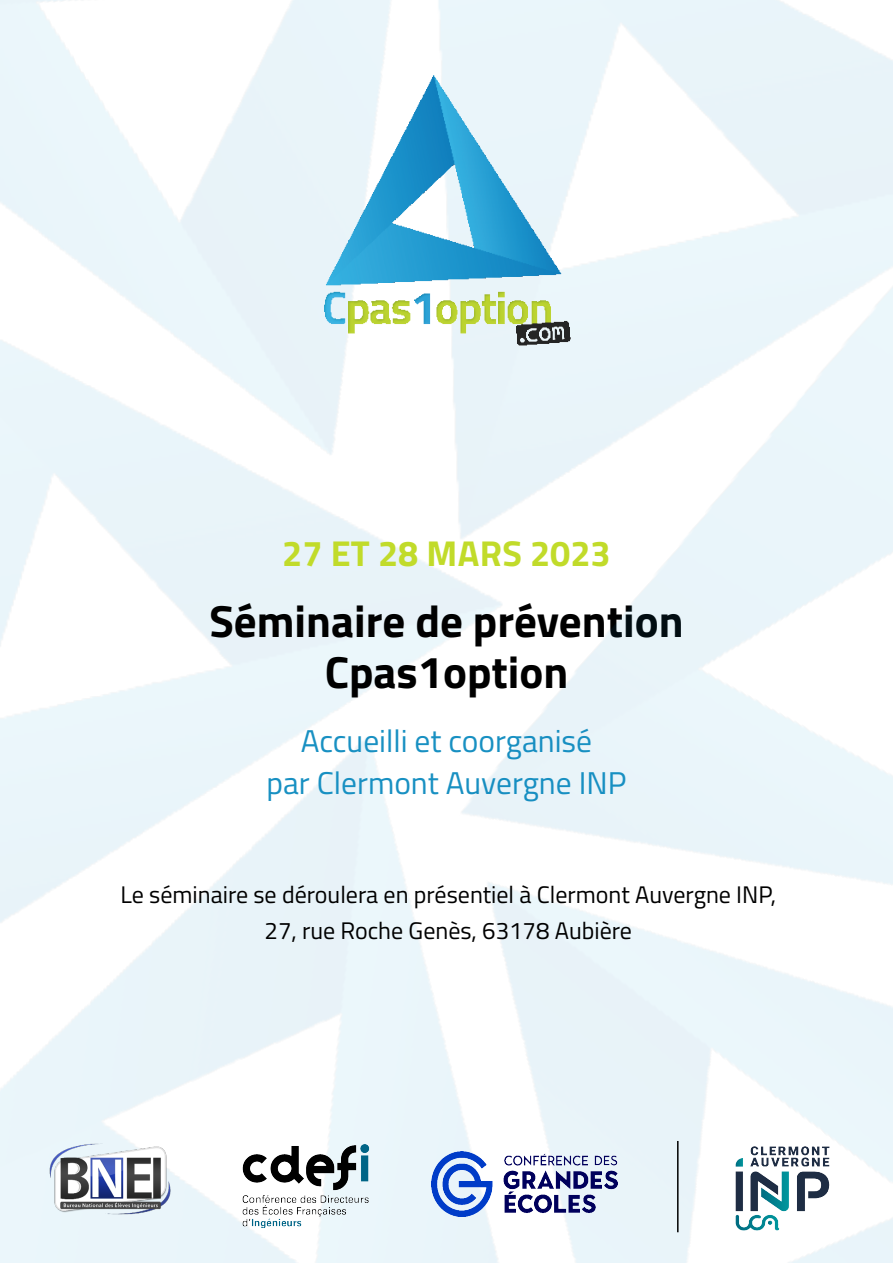
<style>
.page{position:relative;width:893px;height:1263px;background:#fff}
.page>*{position:absolute;margin:0;border:0;box-sizing:border-box;transform-origin:0 0}
.t1{font:700 45px/51px "Titillium Web";color:#000;text-align:center}
.t2{font:700 36px "Titillium Web";color:#c1db2a}
.t3{font:31.5px "Titillium Web";color:#1890c2}
.t4{font:24px "Titillium Web";color:#000}
</style>
<div class="page">
<img style="left:233px;top:627px;width:660px;height:636px">
<img style="left:313px;top:65px;width:267px;height:288px">
<img style="left:431px;top:265px;width:462px;height:952px">
<img style="left:40px;top:1132px;width:140px;height:94px">
<img style="left:431px;top:1152px;width:187px;height:64px">
<img style="left:242px;top:1144px;width:129px;height:83px">
<hr style="left:677px;top:1141px;width:2px;height:91px;background:#000">
<img style="left:718px;top:1136px;width:125px;height:103px">
<p class="t2" style="left:282px;top:526px;width:330px">27 ET 28 MARS 2023</p>
<p class="t1" style="left:209px;top:594px;width:476px">Séminaire de prévention<br>Cpas1option</p>
<p class="t3" style="left:301px;top:717px;width:293px">Accueilli et coorganisé</p>
<p class="t3" style="left:267px;top:759px;width:361px">par Clermont Auvergne INP</p>
<p class="t4" style="left:120px;top:877px;width:657px">Le séminaire se déroulera en présentiel à Clermont Auvergne INP,</p>
<p class="t4" style="left:265px;top:913px;width:369px">27, rue Roche Genès, 63178 Aubière</p>
</div>
